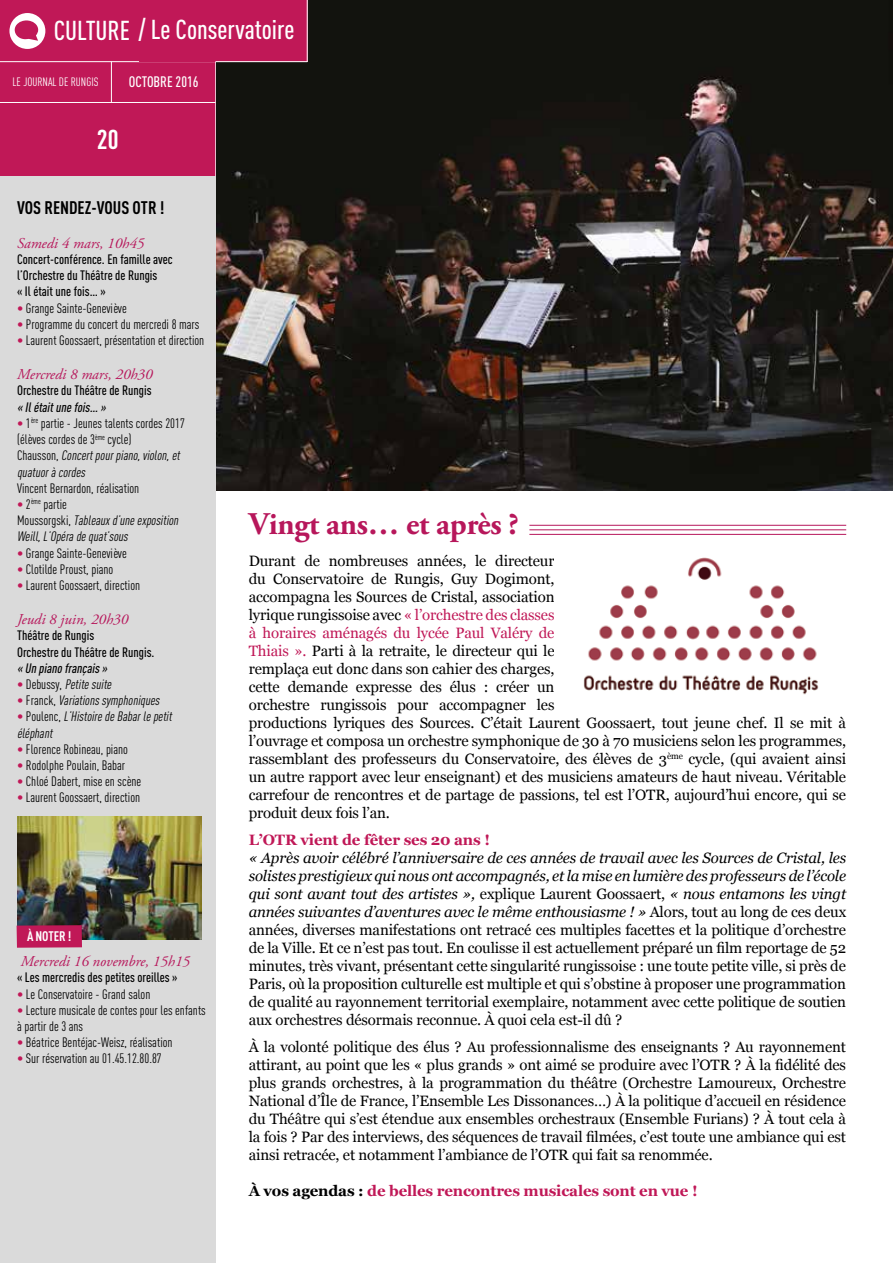
<style>
.page{position:relative;width:893px;height:1263px;background:#fff}
.page>*{position:absolute;margin:0;border:0;box-sizing:border-box;transform-origin:0 0}
.t1{font:700 31.5px "Adobe Garamond Pro";letter-spacing:-.01em;color:#b7175b}
.t2{font:500 27px "DIN Cond";color:#fff}
.t3{font:700 27px "DIN Cond";color:#fff}
.t4{font:700 18px "DIN Cond";color:#000}
.t5{font:15px/18px "Georgia";letter-spacing:-.01em;color:#000;text-align:justify}
.t6{font:italic 15px "Adobe Garamond Pro";color:#b7175b}
.t7{font:700 15px "Georgia";letter-spacing:-.01em;color:#c01857}
.t8{font:500 15px "DIN Cond";color:#fff}
.t9{font:700 13.65px "DIN Cond";letter-spacing:-.01em;color:#fff}
.t10{font:13.5px/16.2px "DIN Cond";color:#000}
.t11{font:500 13.5px/16.2px "DIN Cond";color:#000}
.t12{font:italic 13.5px/16.2px "DIN Cond";color:#000}
.t13{font:italic 500 13.5px "DIN Cond";color:#000}
.t14{font:12px "DIN Cond";color:#fff}
.s1{color:#c01857}
.s2{font-style:italic}
.s3{font-style:normal;color:#c01857}
.s4{font-style:normal}
.s5{color:#000}
</style>
<div class="page">
<div style="left:0;top:0;width:215px;height:176px;background:#c01857"></div>
<hr style="left:0;top:61px;width:215px;height:1px;background:#fff">
<hr style="left:0;top:102px;width:215px;height:1px;background:#fff">
<hr style="left:111px;top:62px;width:1px;height:41px;background:#fff">
<div style="left:9px;top:13px;width:36px;height:36px;background:#fff;border-radius:50%"></div>
<svg style="left:15px;top:20px;width:23px;height:21px"></svg>
<hr style="left:529px;top:534px;width:317px;height:1px;background:#b7175b">
<hr style="left:529px;top:529px;width:317px;height:1px;background:#b7175b">
<hr style="left:529px;top:525px;width:317px;height:1px;background:#b7175b">
<div style="left:0;top:176px;width:216px;height:1087px;background:#dadada"></div>
<img style="left:216px;top:0;width:677px;height:490px">
<img style="left:17px;top:816px;width:185px;height:123px">
<div style="left:139px;top:0;width:169px;height:61px;background:#c01857"></div>
<hr style="left:215px;top:61px;width:92px;height:1px;background:#fff">
<hr style="left:307px;top:0;width:1px;height:62px;background:#fff">
<div style="left:17px;top:925px;width:65px;height:23px;background:#c01857"></div>
<img style="left:583px;top:557px;width:236px;height:138px">
<h2 class="t2" style="left:54px;top:13px;width:242px">CULTURE / Le Conservatoire</h2>
<p class="t14" style="left:13px;top:75px;width:87px">LE JOURNAL DE RUNGIS</p>
<p class="t8" style="left:129px;top:73px;width:71px">OCTOBRE 2016</p>
<h2 class="t3" style="left:97px;top:123px;width:23px">20</h2>
<p class="t4" style="left:17px;top:196px;width:149px">VOS RENDEZ-VOUS OTR !</p>
<p class="t6" style="left:17px;top:234px;width:129px">Samedi 4 mars, 10h45</p>
<p class="t11" style="left:17px;top:251px;width:157px">Concert-conférence. En famille avec l’Orchestre du Théâtre de Rungis<br>« Il était une fois… »</p>
<p class="t10" style="left:17px;top:300px;width:111px"><span class="s1">•</span> Grange Sainte-Geneviève</p>
<p class="t10" style="left:17px;top:316px;width:184px"><span class="s1">•</span> Programme du concert du mercredi 8 mars</p>
<p class="t10" style="left:17px;top:332px;width:189px"><span class="s1">•</span> Laurent Goossaert, présentation et direction</p>
<p class="t6" style="left:17px;top:365px;width:137px">Mercredi 8 mars, 20h30</p>
<p class="t11" style="left:17px;top:382px;width:136px">Orchestre du Théâtre de Rungis</p>
<p class="t13" style="left:17px;top:399px;width:93px">« Ilétaitunefois… »</p>
<p class="t10" style="left:17px;top:415px;width:169px"><span class="s1">•</span> 1<sup>ère</sup> partie - Jeunes talents cordes 2017 (élèves cordes de 3<sup>ème</sup> cycle)<br>C h a u s s o n , <span class="s2">Concertpourpiano,violon,et quatuoràcordes</span></p>
<p class="t10" style="left:17px;top:480px;width:124px">Vincent Bernardon, réalisation</p>
<p class="t12" style="left:17px;top:496px;width:165px"><span class="s3">•</span> <span class="s4">2</span><sup>ème</sup> <span class="s4">partie<br>M o u s s o r g s k i ,</span> Tableauxd’uneexposition<br>Weill, L’Opéradequat’sous</p>
<p class="t10" style="left:17px;top:544px;width:111px"><span class="s1">•</span> Grange Sainte-Geneviève</p>
<p class="t10" style="left:17px;top:561px;width:98px"><span class="s1">•</span> Clotilde Proust, piano</p>
<p class="t10" style="left:17px;top:577px;width:125px"><span class="s1">•</span> Laurent Goossaert, direction</p>
<p class="t6" style="left:17px;top:610px;width:113px">Jeudi 8 juin, 20h30</p>
<p class="t11" style="left:17px;top:627px;width:139px">Théâtre de Rungis<br>Orchestre du Théâtre de Rungis.</p>
<p class="t13" style="left:17px;top:660px;width:94px">« Un pianofrançais»</p>
<p class="t12" style="left:17px;top:676px;width:99px"><span class="s3">•</span> <span class="s4">D e b u s sy ,</span> Petitesuite</p>
<p class="t12" style="left:17px;top:692px;width:147px"><span class="s3">•</span> <span class="s4">F r a n c k ,</span> Variationssymphoniques</p>
<p class="t12" style="left:17px;top:708px;width:159px"><span class="s3">•</span> <span class="s4">P o u l e n c ,</span> L’HistoiredeBabarlepetit éléphant</p>
<p class="t10" style="left:17px;top:741px;width:112px"><span class="s1">•</span> Florence Robineau, piano</p>
<p class="t10" style="left:17px;top:757px;width:110px"><span class="s1">•</span> Rodolphe Poulain, Babar</p>
<p class="t10" style="left:17px;top:773px;width:126px"><span class="s1">•</span> Chloé Dabert, mise en scène</p>
<p class="t10" style="left:17px;top:789px;width:125px"><span class="s1">•</span> Laurent Goossaert, direction</p>
<p class="t9" style="left:27px;top:928px;width:46px">À NOTER !</p>
<p class="t6" style="left:21px;top:952px;width:171px">Mercredi 16 novembre, 15h15</p>
<p class="t11" style="left:17px;top:969px;width:162px">« Les mercredis des petites oreilles »</p>
<p class="t10" style="left:17px;top:985px;width:135px"><span class="s1">•</span> Le Conservatoire - Grand salon</p>
<p class="t10" style="left:17px;top:1002px;width:190px"><span class="s1">•</span> Lecture musicale de contes pour les enfants à partir de 3 ans</p>
<p class="t10" style="left:17px;top:1034px;width:157px"><span class="s1">•</span> Béatrice Bentéjac-Weisz, réalisation</p>
<p class="t10" style="left:17px;top:1050px;width:146px"><span class="s1">•</span> Sur réservation au 01.45.12.80.87</p>
<h1 class="t1" style="left:249px;top:506px;width:272px">Vingt ans… et après ?</h1>
<p class="t5" style="left:249px;top:551px;width:599px;text-align:left">Durant de nombreuses années, le directeur<br>du Conservatoire de Rungis, Guy Dogimont,<br>accompagna les Sources de Cristal, association<br>lyrique rungissoise avec <span class="s1">« l’orchestre des classes<br>à horaires aménagés du lycée Paul Valéry de<br>Thiais ».</span> Parti à la retraite, le directeur qui le<br>remplaça eut donc dans son cahier des charges,<br>cette demande expresse des élus : créer un<br>orchestre rungissois pour accompagner les<br>productions lyriques des Sources. C’était Laurent Goossaert, tout jeune chef. Il se mit à l’ouvrage et composa un orchestre symphonique de 30 à 70 musiciens selon les programmes, rassemblant des professeurs du Conservatoire, des élèves de 3<sup>ème</sup> cycle, (qui avaient ainsi un autre rapport avec leur enseignant) et des musiciens amateurs de haut niveau. Véritable carrefour de rencontres et de partage de passions, tel est l’OTR, aujourd’hui encore, qui se produit deux fois l’an.</p>
<p class="t7" style="left:249px;top:828px;width:243px">L’OTR vient de fêter ses 20 ans !</p>
<p class="t5" style="left:249px;top:848px;width:599px"><span class="s2">« Après avoir célébré l’anniversaire de ces années de travail avec les Sources de Cristal, les solistes prestigieux qui nous ont accompagnés, et la mise en lumière des professeurs de l’école qui sont avant tout des artistes »,</span> explique Laurent Goossaert, <span class="s2">« nous entamons les vingt années suivantes d’aventures avec le même enthousiasme ! »</span> Alors, tout au long de ces deux années, diverses manifestations ont retracé ces multiples facettes et la politique d’orchestre de la Ville. Et ce n’est pas tout. En coulisse il est actuellement préparé un film reportage de 52 minutes, très vivant, présentant cette singularité rungissoise : une toute petite ville, si près de Paris, où la proposition culturelle est multiple et qui s’obstine à proposer une programmation de qualité au rayonnement territorial exemplaire, notamment avec cette politique de soutien aux orchestres désormais reconnue. À quoi cela est-il dû ?</p>
<p class="t5" style="left:249px;top:1037px;width:599px">À la volonté politique des élus ? Au professionnalisme des enseignants ? Au rayonnement attirant, au point que les « plus grands » ont aimé se produire avec l’OTR ? À la fidélité des plus grands orchestres, à la programmation du théâtre (Orchestre Lamoureux, Orchestre National d’Île de France, l’Ensemble Les Dissonances…) À la politique d’accueil en résidence du Théâtre qui s’est étendue aux ensembles orchestraux (Ensemble Furians) ? À tout cela à la fois ? Par des interviews, des séquences de travail filmées, c’est toute une ambiance qui est ainsi retracée, et notamment l’ambiance de l’OTR qui fait sa renommée.</p>
<p class="t7" style="left:249px;top:1179px;width:450px"><span class="s5">À vos agendas :</span> de belles rencontres musicales sont en vue !</p>
</div>
